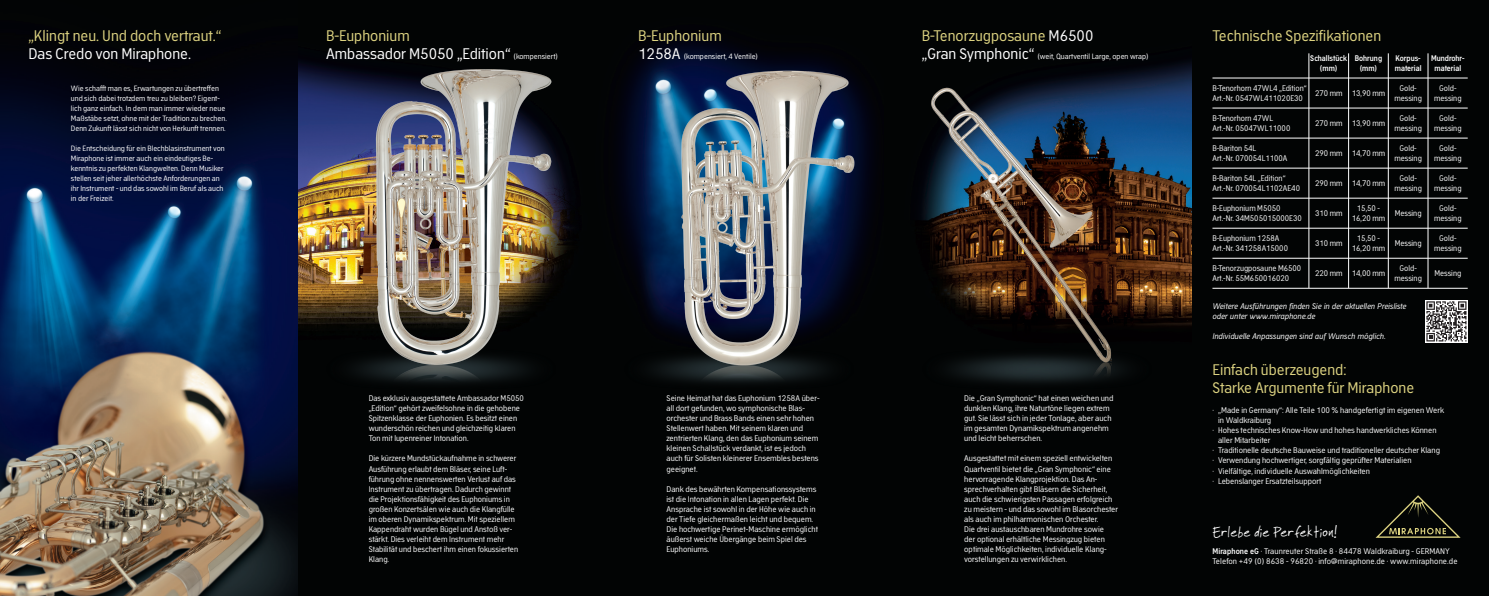
<style>
.page{position:relative;width:1489px;height:596px;background:#fff}
.page>*{position:absolute;margin:0;border:0;box-sizing:border-box;transform-origin:0 0}
.t1{font:16px "Faraco Hand";color:#fff}
.t2{font:15px/18px "Academy Sans";color:#ddd381}
.t3{font:15px/18px "Academy Sans";color:#fff}
.t4{font:8px/10px "Academy Sans";color:#fff}
.t5{font:italic 8px/10px "Academy Sans";color:#fff}
.t6{font:600 8px "Academy Sans";color:#fff}
.t7{font:7.5px/10px "Academy Sans";color:#fff}
.s1{color:#ddd381}
.s2{font-size:7.5px}
.s3{font-size:15px}
.s4{color:#fff}
.s5{font-weight:600}
</style>
<div class="page">
<div style="left:1182px;top:0;width:306px;height:595px;background:#020404"></div>
<svg style="left:1376px;top:495px;width:84px;height:42px"></svg>
<img style="left:298px;top:0;width:297px;height:595px">
<div style="left:305px;top:343px;width:283px;height:53px;background:#020404"></div>
<img style="left:595px;top:0;width:289px;height:595px">
<div style="left:602px;top:343px;width:282px;height:53px;background:#020404"></div>
<img style="left:884px;top:0;width:307px;height:595px">
<div style="left:900px;top:343px;width:283px;height:53px;background:#020404"></div>
<div style="left:1424px;top:300px;width:43px;height:42px;background:#fff"></div>
<svg style="left:1426px;top:301px;width:40px;height:40px"></svg>
<img style="left:0;top:0;width:298px;height:595px">
<img style="left:347px;top:60px;width:212px;height:357px">
<img style="left:653px;top:63px;width:210px;height:354px">
<img style="left:922px;top:71px;width:202px;height:341px">
<hr style="left:1212px;top:78px;width:255px;height:1px;background:#fff">
<hr style="left:1212px;top:108px;width:255px;height:1px;background:#fff">
<hr style="left:1212px;top:138px;width:255px;height:1px;background:#fff">
<hr style="left:1308px;top:53px;width:1px;height:235px;background:#fff">
<hr style="left:1348px;top:53px;width:1px;height:235px;background:#fff">
<hr style="left:1387px;top:53px;width:1px;height:235px;background:#fff">
<hr style="left:1427px;top:53px;width:1px;height:235px;background:#fff">
<hr style="left:1212px;top:168px;width:255px;height:1px;background:#fff">
<hr style="left:1212px;top:198px;width:255px;height:1px;background:#fff">
<hr style="left:1212px;top:288px;width:255px;height:1px;background:#fff">
<hr style="left:1212px;top:258px;width:255px;height:1px;background:#fff">
<hr style="left:1212px;top:228px;width:255px;height:1px;background:#fff">
<h2 class="t2" style="left:28px;top:26px;width:194px">„Klingt neu. Und doch vertraut.“</h2>
<h2 class="t3" style="left:28px;top:44px;width:164px">Das Credo von Miraphone.</h2>
<p class="t7" style="left:71px;top:83px;width:157px">Wie schafft man es, Erwartungen zu übertreffen und sich dabei trotzdem treu zu bleiben? Eigent&shy;lich ganz einfach. In dem man immer wieder neue Maßstäbe setzt, ohne mit der Tradition zu brechen.<br>Denn Zukunft lässt sich nicht von Herkunft trennen.</p>
<p class="t7" style="left:71px;top:143px;width:155px">Die Entscheidung für ein Blechblasinstrument von Miraphone ist immer auch ein eindeutiges Be&shy;kenntnis zu perfekten Klangwelten. Denn Musiker stellen seit jeher allerhöchste Anforderungen an ihr Instrument - und das sowohl im Beruf als auch in der Freizeit.</p>
<h2 class="t3" style="left:326px;top:26px;width:233px"><span class="s1">B-Euphonium<br></span>Ambassador M5050 „Edition“ <span class="s2">(kompensiert)</span></h2>
<h2 class="t2" style="left:638px;top:26px;width:85px">B-Euphonium</h2>
<p class="t7" style="left:638px;top:51px;width:121px"><span class="s3">1258A</span> (kompensiert, 4 Ventile)</p>
<p class="t4" style="left:369px;top:393px;width:157px">Das exklusiv ausgestattete Ambassador M5050 „Edition“ gehört zweifelsohne in die gehobene Spitzenklasse der Euphonien. Es besitzt einen wunderschön reichen und gleichzeitig klaren Ton mit lupenreiner Intonation.</p>
<p class="t4" style="left:369px;top:453px;width:151px">Die kürzere Mundstückaufnahme in schwerer Ausführung erlaubt dem Bläser, seine Luft&shy;führung ohne nennenswerten Verlust auf das Instrument zu übertragen. Dadurch gewinnt die Projektionsfähigkeit des Euphoniums in großen Konzertsälen wie auch die Klangfülle im oberen Dynamikspektrum. Mit speziellem Kappendraht wurden Bügel und Anstoß ver&shy;stärkt. Dies verleiht dem Instrument mehr Stabilität und beschert ihm einen fokussierten Klang.</p>
<p class="t4" style="left:666px;top:393px;width:154px">Seine Heimat hat das Euphonium 1258A über-- all dort gefunden, wo symphonische Blas&shy;orchester und Brass Bands einen sehr hohen Stellenwert haben. Mit seinem klaren und zentrierten Klang, den das Euphonium seinem kleinen Schallstück verdankt, ist es jedoch auch für Solisten kleinerer Ensembles bestens geeignet.</p>
<p class="t4" style="left:666px;top:483px;width:153px">Dank des bewährten Kompensationssystems ist die Intonation in allen Lagen perfekt. Die Ansprache ist sowohl in der Höhe wie auch in der Tiefe gleichermaßen leicht und bequem.<br>Die hochwertige Perinet-Maschine ermöglicht äußerst weiche Übergänge beim Spiel des Euphoniums.</p>
<h2 class="t2" style="left:921px;top:26px;width:173px">B-Tenorzugposaune <span class="s4">M6500</span></h2>
<p class="t7" style="left:921px;top:51px;width:228px"><span class="s3">„Gran Symphonic“</span> (weit, Quartventil Large, open wrap)</p>
<p class="t4" style="left:964px;top:393px;width:151px">Die „Gran Symphonic“ hat einen weichen und dunklen Klang, ihre Naturtöne liegen extrem gut. Sie lässt sich in jeder Tonlage, aber auch im gesamten Dynamikspektrum angenehm und leicht beherrschen.</p>
<p class="t4" style="left:964px;top:453px;width:155px">Ausgestattet mit einem speziell entwickelten Quartventil bietet die „Gran Symphonic“ eine hervorragende Klangprojektion. Das An&shy;sprechverhalten gibt Bläsern die Sicherheit, auch die schwierigsten Passagen erfolgreich zu meistern - und das sowohl im Blasorchester als auch im philharmonischen Orchester.<br>Die drei austauschbaren Mundrohre sowie<br>der optional erhältliche Messingzug bieten optimale Möglichkeiten, individuelle Klang&shy;vorstellungen zu verwirklichen.</p>
<h2 class="t2" style="left:1212px;top:26px;width:170px">Technische Spezifikationen</h2>
<p class="t6" style="left:1310px;top:53px;width:73px">Schallstück Bohrung</p>
<p class="t6" style="left:1395px;top:53px;width:27px">Korpus-</p>
<p class="t6" style="left:1430px;top:53px;width:35px">Mundrohr-</p>
<p class="t6" style="left:1319px;top:63px;width:19px">(mm)</p>
<p class="t6" style="left:1359px;top:63px;width:63px">(mm) material</p>
<p class="t6" style="left:1434px;top:63px;width:28px">material</p>
<p class="t4" style="left:1212px;top:83px;width:96px">B-Tenorhorn 47WL4 „Edition“</p>
<p class="t4" style="left:1314px;top:88px;width:72px">270 mm 13,90 mm</p>
<p class="t4" style="left:1399px;top:83px;width:17px">Gold-</p>
<p class="t4" style="left:1438px;top:83px;width:18px">Gold-</p>
<p class="t4" style="left:1212px;top:93px;width:92px">Art.-Nr. 0547WL411020E30</p>
<p class="t4" style="left:1394px;top:93px;width:29px">messing</p>
<p class="t4" style="left:1433px;top:93px;width:29px">messing</p>
<p class="t4" style="left:1212px;top:113px;width:62px">B-Tenorhorn 47WL</p>
<p class="t4" style="left:1314px;top:118px;width:72px">270 mm 13,90 mm</p>
<p class="t4" style="left:1399px;top:113px;width:17px">Gold-</p>
<p class="t4" style="left:1438px;top:113px;width:18px">Gold-</p>
<p class="t4" style="left:1212px;top:123px;width:79px">Art.-Nr. 05047WL11000</p>
<p class="t4" style="left:1394px;top:123px;width:29px">messing</p>
<p class="t4" style="left:1433px;top:123px;width:29px">messing</p>
<p class="t4" style="left:1212px;top:143px;width:45px">B-Bariton 54L</p>
<p class="t4" style="left:1314px;top:148px;width:72px">290 mm 14,70 mm</p>
<p class="t4" style="left:1399px;top:143px;width:17px">Gold-</p>
<p class="t4" style="left:1438px;top:143px;width:18px">Gold-</p>
<p class="t4" style="left:1212px;top:153px;width:76px">Art.-Nr. 070054L1100A</p>
<p class="t4" style="left:1394px;top:153px;width:29px">messing</p>
<p class="t4" style="left:1433px;top:153px;width:29px">messing</p>
<p class="t4" style="left:1212px;top:173px;width:75px">B-Bariton 54L „Edition“</p>
<p class="t4" style="left:1314px;top:178px;width:72px">290 mm 14,70 mm</p>
<p class="t4" style="left:1399px;top:173px;width:17px">Gold-</p>
<p class="t4" style="left:1438px;top:173px;width:18px">Gold-</p>
<p class="t4" style="left:1212px;top:183px;width:89px">Art.-Nr. 070054L1102AE40</p>
<p class="t4" style="left:1394px;top:183px;width:29px">messing</p>
<p class="t4" style="left:1433px;top:183px;width:29px">messing</p>
<p class="t4" style="left:1212px;top:203px;width:70px">B-Euphonium M5050</p>
<p class="t4" style="left:1314px;top:208px;width:29px">310 mm</p>
<p class="t4" style="left:1438px;top:203px;width:18px">Gold-</p>
<p class="t4" style="left:1356px;top:203px;width:24px">15,50 -</p>
<p class="t4" style="left:1394px;top:208px;width:28px">Messing</p>
<p class="t4" style="left:1212px;top:213px;width:91px">Art.-Nr. 34M505015000E30</p>
<p class="t4" style="left:1351px;top:213px;width:35px">16,20 mm</p>
<p class="t4" style="left:1433px;top:213px;width:29px">messing</p>
<p class="t4" style="left:1212px;top:233px;width:68px">B-Euphonium 1258A</p>
<p class="t4" style="left:1314px;top:238px;width:29px">310 mm</p>
<p class="t4" style="left:1438px;top:233px;width:18px">Gold-</p>
<p class="t4" style="left:1356px;top:233px;width:24px">15,50 -</p>
<p class="t4" style="left:1394px;top:238px;width:28px">Messing</p>
<p class="t4" style="left:1212px;top:243px;width:77px">Art.-Nr. 341258A15000</p>
<p class="t4" style="left:1351px;top:243px;width:35px">16,20 mm</p>
<p class="t4" style="left:1433px;top:243px;width:29px">messing</p>
<p class="t4" style="left:1212px;top:263px;width:90px">B-Tenorzugposaune M6500</p>
<p class="t4" style="left:1314px;top:268px;width:72px">220 mm 14,00 mm</p>
<p class="t4" style="left:1399px;top:263px;width:18px">Gold-</p>
<p class="t4" style="left:1434px;top:268px;width:28px">Messing</p>
<p class="t4" style="left:1212px;top:273px;width:78px">Art.-Nr. 55M650016020</p>
<p class="t4" style="left:1394px;top:273px;width:29px">messing</p>
<p class="t5" style="left:1212px;top:301px;width:195px">Weitere Ausführungen finden Sie in der aktuellen Preisliste oder unter www.miraphone.de</p>
<p class="t5" style="left:1212px;top:331px;width:175px">Individuelle Anpassungen sind auf Wunsch möglich.</p>
<h2 class="t2" style="left:1212px;top:360px;width:203px">Einfach überzeugend:<br>Starke Argumente für Miraphone</h2>
<p class="t4" style="left:1212px;top:405px;width:233px">· „Made in Germany“: Alle Teile 100 % handgefertigt im eigenen Werk</p>
<p class="t4" style="left:1217px;top:415px;width:54px">in Waldkraiburg</p>
<p class="t4" style="left:1212px;top:425px;width:225px">· Hohes technisches Know-How und hohes handwerkliches Können</p>
<p class="t4" style="left:1217px;top:435px;width:54px">aller Mitarbeiter</p>
<p class="t4" style="left:1212px;top:445px;width:229px">· Traditionelle deutsche Bauweise und traditioneller deutscher Klang</p>
<p class="t4" style="left:1212px;top:455px;width:200px">· Verwendung hochwertiger, sorgfältig geprüfter Materialien</p>
<p class="t4" style="left:1212px;top:465px;width:159px">· Vielfältige, individuelle Auswahlmöglichkeiten</p>
<p class="t4" style="left:1212px;top:475px;width:110px">· Lebenslanger Ersatzteilsupport</p>
<h1 class="t1" style="left:1212px;top:521px;width:127px">Erlebe die Perfektion!</h1>
<p class="t4" style="left:1212px;top:545px;width:246px"><span class="s5">Miraphone eG</span> · Traunreuter Straße 8 · 84478 Waldkraiburg - GERMANY<br>Telefon +49 (0) 8638 - 96820 · info@miraphone.de · www.miraphone.de</p>
</div>
